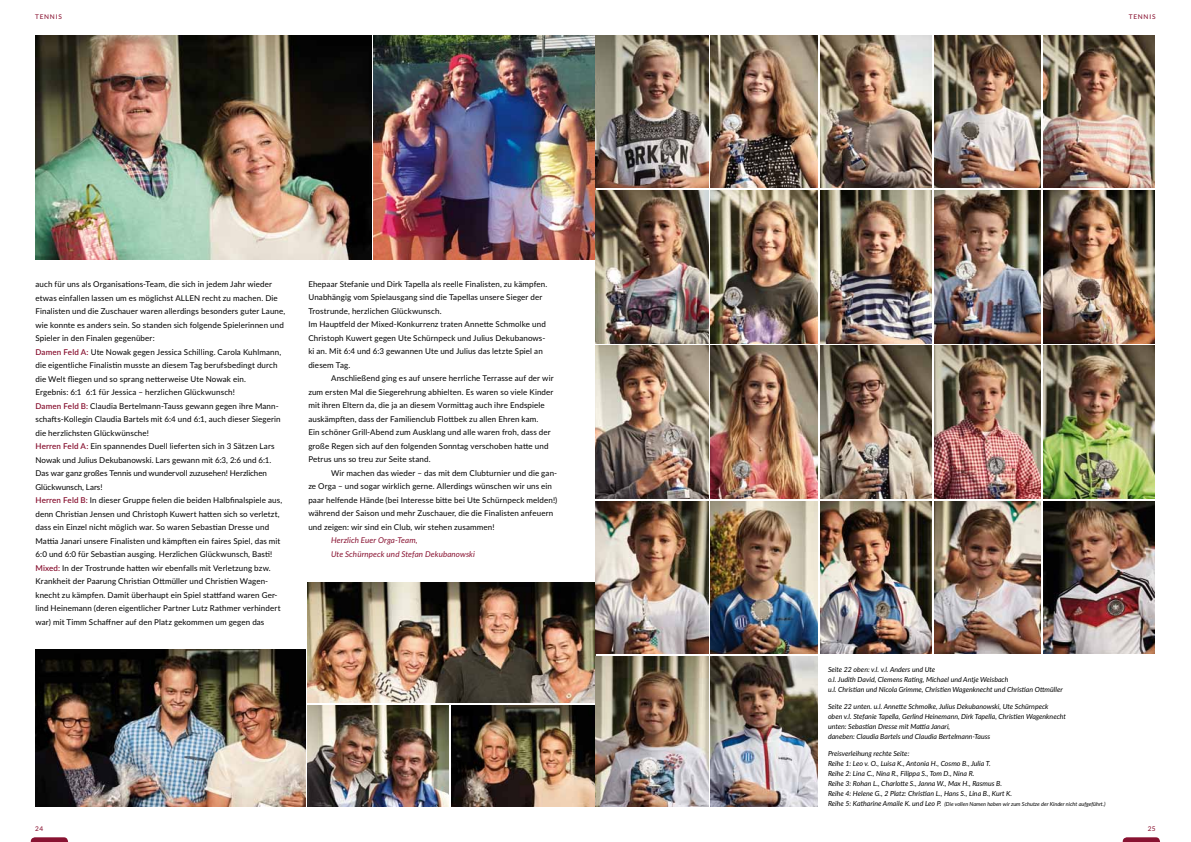
<style>
.page{position:relative;width:1191px;height:842px;background:#fff}
.page>*{position:absolute;margin:0;border:0;box-sizing:border-box;transform-origin:0 0}
.t1{font:8px/13.5px "Lato";letter-spacing:.015em;color:#000}
.t2{font:italic 8px/13.5px "Lato";letter-spacing:.015em;color:#881231}
.t3{font:italic 7px/10px "Lato";color:#000}
.t4{font:500 6.5px "Lato";letter-spacing:.115em;color:#881231}
.t5{font:italic 5.5px "Lato";color:#000}
.s1{font-weight:600;color:#881231}
.s2{font-size:7px}
</style>
<div class="page">
<svg style="left:31px;top:837px;width:37px;height:5px"></svg>
<svg style="left:1122px;top:837px;width:38px;height:5px"></svg>
<img style="left:35px;top:650px;width:270px;height:156px">
<img style="left:452px;top:706px;width:143px;height:100px">
<img style="left:308px;top:706px;width:140px;height:100px">
<img style="left:308px;top:582px;width:287px;height:121px">
<img style="left:35px;top:35px;width:336px;height:224px">
<img style="left:373px;top:35px;width:222px;height:224px">
<img style="left:1043px;top:35px;width:111px;height:153px">
<img style="left:595px;top:35px;width:113px;height:153px">
<img style="left:711px;top:35px;width:106px;height:153px">
<img style="left:595px;top:346px;width:113px;height:152px">
<img style="left:1043px;top:346px;width:111px;height:152px">
<img style="left:711px;top:346px;width:106px;height:152px">
<img style="left:820px;top:346px;width:111px;height:152px">
<img style="left:934px;top:346px;width:106px;height:152px">
<img style="left:820px;top:35px;width:111px;height:153px">
<img style="left:934px;top:35px;width:106px;height:153px">
<img style="left:595px;top:656px;width:113px;height:150px">
<img style="left:711px;top:656px;width:106px;height:150px">
<img style="left:595px;top:191px;width:113px;height:152px">
<img style="left:1043px;top:191px;width:111px;height:152px">
<img style="left:711px;top:191px;width:106px;height:152px">
<img style="left:820px;top:191px;width:111px;height:152px">
<img style="left:934px;top:191px;width:106px;height:152px">
<img style="left:1043px;top:501px;width:111px;height:153px">
<img style="left:595px;top:501px;width:113px;height:153px">
<img style="left:711px;top:501px;width:106px;height:153px">
<img style="left:820px;top:502px;width:111px;height:152px">
<img style="left:934px;top:501px;width:106px;height:153px">
<p class="t4" style="left:35px;top:12px;width:28px">TENN IS</p>
<p class="t1" style="left:35px;top:277px;width:251px">auch für uns als Organisations-Team, die sich in jedem Jahr wieder etwas einfallen lassen um es möglichst ALLEN recht zu machen. Die Finalisten und die Zuschauer waren allerdings besonders guter Laune, wie konnte es anders sein. So standen sich folgende Spielerinnen und Spieler in den Finalen gegenüber:<br><span class="s1">Damen Feld A:</span> Ute Nowak gegen Jessica Schilling. Carola Kuhlmann, die eigentliche Finalistin musste an diesem Tag berufsbedingt durch die Welt fliegen und so sprang netterweise Ute Nowak ein.<br>Ergebnis: 6:1 6:1 für Jessica – herzlichen Glückwunsch!<br><span class="s1">Damen Feld B:</span> Claudia Bertelmann-Tauss gewann gegen ihre Mann&shy;schafts-Kollegin Claudia Bartels mit 6:4 und 6:1, auch dieser Siegerin die herzlichsten Glückwünsche!<br><span class="s1">Herren Feld A:</span> Ein spannendes Duell lieferten sich in 3 Sätzen Lars Nowak und Julius Dekubanowski. Lars gewann mit 6:3, 2:6 und 6:1.<br>Das war ganz großes Tennis und wundervoll zuzusehen! Herzlichen Glückwunsch, Lars!<br><span class="s1">Herren Feld B:</span> In dieser Gruppe fielen die beiden Halbfinalspiele aus, denn Christian Jensen und Christoph Kuwert hatten sich so verletzt, dass ein Einzel nicht möglich war. So waren Sebastian Dresse und Mattia Janari unsere Finalisten und kämpften ein faires Spiel, das mit 6:0 und 6:0 für Sebastian ausging. Herzlichen Glückwunsch, Basti!<br><span class="s1">Mixed:</span> In der Trostrunde hatten wir ebenfalls mit Verletzung bzw.<br>Krankheit der Paarung Christian Ottmüller und Christien Wagen&shy;knecht zu kämpfen. Damit überhaupt ein Spiel stattfand waren Ger&shy;lind Heinemann (deren eigentlicher Partner Lutz Rathmer verhindert war) mit Timm Schaffner auf den Platz gekommen um gegen das</p>
<p class="t1" style="left:308px;top:277px;width:240px">Ehepaar Stefanie und Dirk Tapella als reelle Finalisten, zu kämpfen.<br>Unabhängig vom Spielausgang sind die Tapellas unsere Sieger der Trostrunde, herzlichen Glückwunsch.<br>Im Hauptfeld der Mixed-Konkurrenz traten Annette Schmolke und Christoph Kuwert gegen Ute Schürnpeck und Julius Dekubanows&shy;ki an. Mit 6:4 und 6:3 gewannen Ute und Julius das letzte Spiel an diesem Tag.</p>
<p class="t1" style="left:308px;top:371px;width:247px;text-indent:23px">Anschließend ging es auf unsere herrliche Terrasse auf der wir zum ersten Mal die Siegerehrung abhielten. Es waren so viele Kinder mit ihren Eltern da, die ja an diesem Vormittag auch ihre Endspiele auskämpften, dass der Familienclub Flottbek zu allen Ehren kam.<br>Ein schöner Grill-Abend zum Ausklang und alle waren froh, dass der große Regen sich auf den folgenden Sonntag verschoben hatte und Petrus uns so treu zur Seite stand.</p>
<p class="t1" style="left:308px;top:466px;width:250px;text-indent:23px">Wir machen das wieder – das mit dem Clubturnier und die gan&shy;ze Orga – und sogar wirklich gerne. Allerdings wünschen wir uns ein paar helfende Hände (bei Interesse bitte bei Ute Schürnpeck melden!) während der Saison und mehr Zuschauer, die die Finalisten anfeuern und zeigen: wir sind ein Club, wir stehen zusammen!</p>
<p class="t2" style="left:331px;top:533px;width:145px">Herzlich Euer Orga-Team,<br>Ute Schürnpeck und Stefan Dekubanowski</p>
<p class="t4" style="left:35px;top:824px;width:10px">24</p>
<p class="t4" style="left:1128px;top:12px;width:6px">TENN</p>
<p class="t4" style="left:1149px;top:12px;width:7px">IS</p>
<p class="t3" style="left:828px;top:664px;width:236px">Seite 22 oben: v.l. v.l. Anders und Ute<br>o.l. Judith David, Clemens Rating, Michael und Antje Weisbach<br>u.l. Christian und Nicola Grimme, Christien Wagenknecht und Christian Ottmüller</p>
<p class="t3" style="left:828px;top:701px;width:239px">Seite 22 unten. u.l. Annette Schmolke, Julius Dekubanowski, Ute Schürnpeck<br>oben v.l. Stefanie Tapella, Gerlind Heinemann, Dirk Tapella, Christien Wagenknecht unten: Sebastian Dresse mit Mattia Janari,<br>daneben: Claudia Bartels und Claudia Bertelmann-Tauss</p>
<p class="t3" style="left:828px;top:748px;width:186px">Preisverleihung rechte Seite:<br>Reihe 1: Leo v. O., Luisa K., Antonia H., Cosmo B., Julia T.<br>Reihe 2: Lina C., Nina R., Filippa S., Tom D., Nina R.<br>Reihe 3: Rohan L., Charlotte S., Janna W., Max H., Rasmus B.<br>Reihe 4: Helene G., 2 Platz: Christian L., Hans S., Lina B., Kurt K.</p>
<p class="t5" style="left:828px;top:800px;width:279px"><span class="s2">Reihe 5: Katharine Amaile K. und Leo P.</span> (Die vollen Namen haben wir zum Schutze der Kinder nicht aufgeführt.)</p>
<p class="t4" style="left:1147px;top:824px;width:9px">25</p>
</div>
